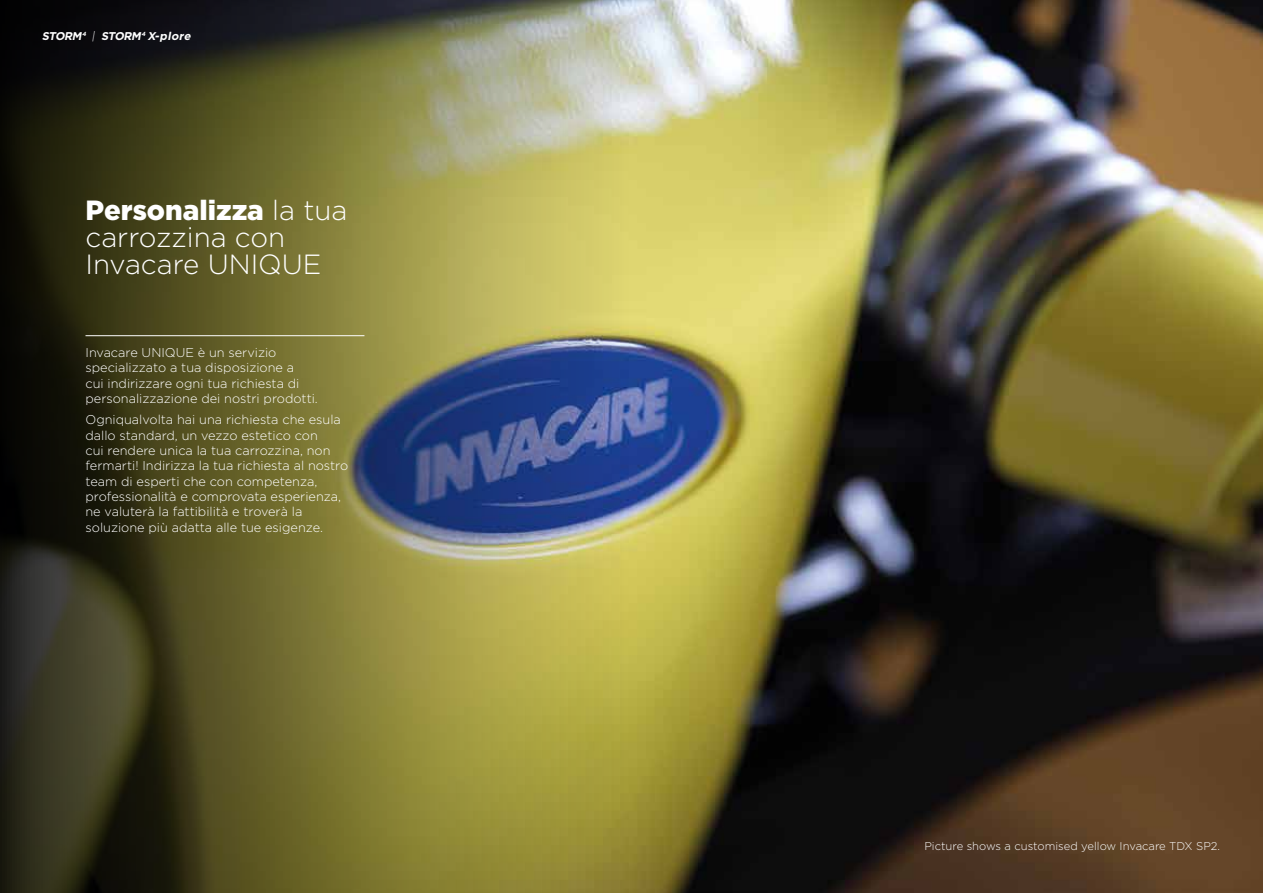
<style>
.page{position:relative;width:1263px;height:893px;background:#fff}
.page>*{position:absolute;margin:0;border:0;box-sizing:border-box;transform-origin:0 0}
.t1{font:300 27.75px/27.3px "Gotham";color:#fff}
.t2{font:300 12.75px/15.3px "Gotham";color:#fff}
.t3{font:300 11.25px "Gotham";color:#fff}
.t4{font:italic 700 11.25px "Gotham";color:#fff}
.s1{font-weight:300}
.s2{font-weight:900}
</style>
<div class="page">
<img style="left:631px;top:0;width:632px;height:893px">
<svg style="left:0;top:0;width:631px;height:893px;background:#67663c"></svg>
<hr style="left:86px;top:335px;width:278px;height:1px;background:#fff">
<p class="t4" style="left:42px;top:28px;width:153px">STORM<sup>4</sup> <span class="s1">|</span> STORM<sup>4</sup> X-plore</p>
<h1 class="t1" style="left:86px;top:196px;width:263px"><span class="s2">Personalizza</span> la tua carrozzina con<br>Invacare UNIQUE</h1>
<p class="t2" style="left:86px;top:345px;width:234px">Invacare UNIQUE è un servizio specializzato a tua disposizione a<br>cui indirizzare ogni tua richiesta di personalizzazione dei nostri prodotti.</p>
<p class="t2" style="left:86px;top:412px;width:264px">Ogniqualvolta hai una richiesta che esula dallo standard, un vezzo estetico con<br>cui rendere unica la tua carrozzina, non fermarti! Indirizza la tua richiesta al nostro team di esperti che con competenza, professionalità e comprovata esperienza, ne valuterà la fattibilità e troverà la soluzione più adatta alle tue esigenze.</p>
<p class="t3" style="left:924px;top:840px;width:297px">Picture shows a customised yellow Invacare TDX SP2.</p>
</div>
